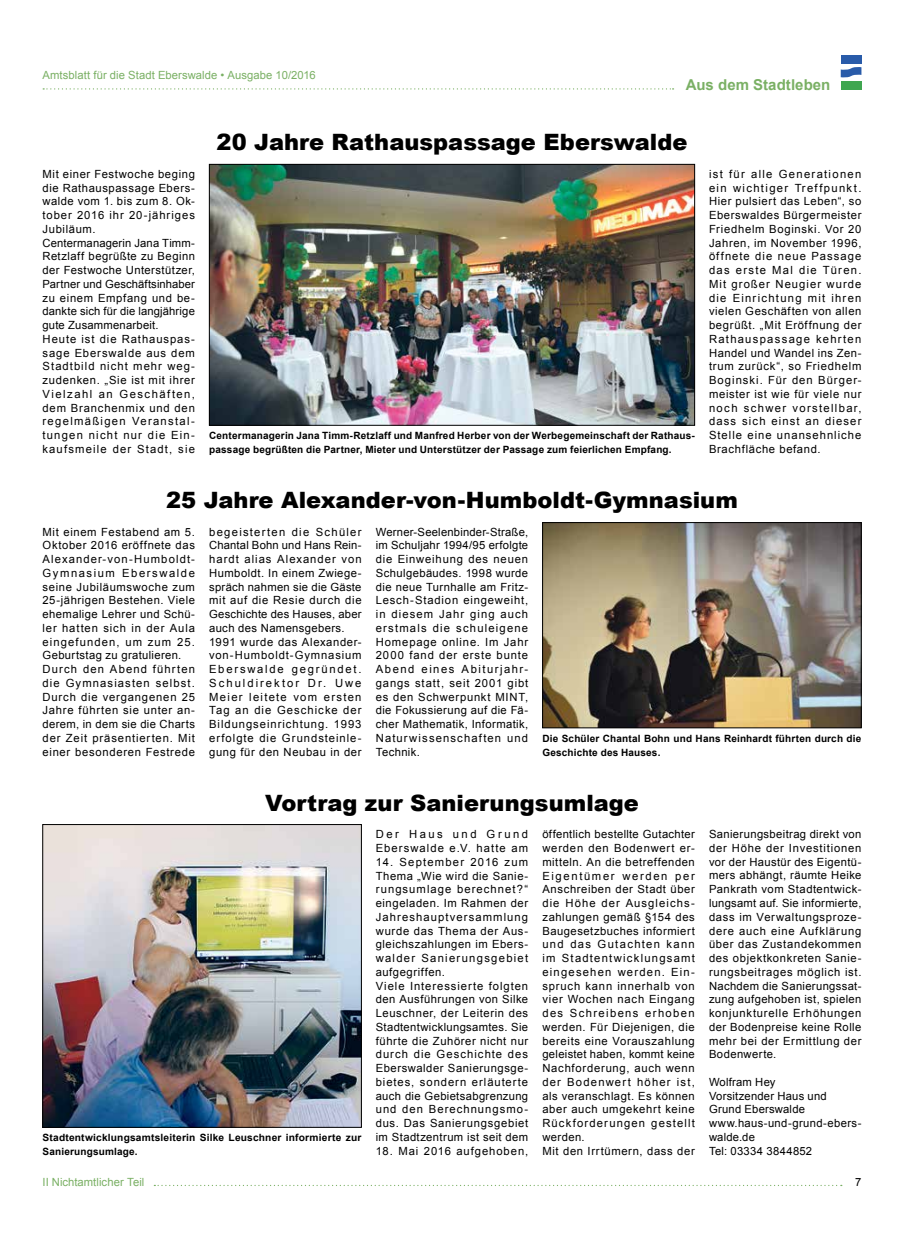
<style>
.page{position:relative;width:904px;height:1241px;background:#fff}
.page>*{position:absolute;margin:0;border:0;box-sizing:border-box;transform-origin:0 0}
.t1{font:900 22.5px "Arial";letter-spacing:.005em;color:#000}
.t2{font:700 15px "Arial";letter-spacing:.005em;color:#7ab064}
.t3{font:11.25px/13.8px "Arial";letter-spacing:.06em;color:#000}
.t4{font:11.25px/13.8px "Arial";letter-spacing:.02em;color:#000}
.t5{font:11.25px "Arial";letter-spacing:.005em;color:#7ab064}
.t6{font:11.25px/13.8px "Arial";letter-spacing:.105em;color:#000}
.t7{font:11.25px "Arial";letter-spacing:.08em;color:#000}
.t8{font:700 10px/13.8px "Arial";letter-spacing:.015em;color:#000}
</style>
<div class="page">
<svg style="left:43px;top:88px;width:630px;height:1px"></svg>
<svg style="left:154px;top:1184px;width:683px;height:1px"></svg>
<div style="left:840px;top:55px;width:21px;height:8px;background:#295ba9"></div>
<svg style="left:840px;top:67px;width:21px;height:11px"></svg>
<div style="left:840px;top:81px;width:21px;height:8px;background:#3fa650"></div>
<img style="left:211px;top:166px;width:481px;height:257px">
<div style="left:209px;top:164px;width:485px;height:261px;border:1px solid #000"></div>
<img style="left:544px;top:524px;width:315px;height:202px">
<div style="left:542px;top:522px;width:319px;height:206px;border:1px solid #000"></div>
<img style="left:45px;top:826px;width:314px;height:299px">
<div style="left:43px;top:824px;width:318px;height:303px;border:1px solid #000"></div>
<p class="t5" style="left:43px;top:68px;width:275px">Amtsblatt für die Stadt Eberswalde • Ausgabe 10/2016</p>
<h2 class="t2" style="left:685px;top:74px;width:146px">Aus dem Stadtleben</h2>
<h1 class="t1" style="left:216px;top:126px;width:472px">20 Jahre Rathauspassage Eberswalde</h1>
<p class="t3" style="left:43px;top:167px;width:154px">Mit einer Festwoche beging die Rathauspassage Ebers&shy;walde vom 1. bis zum 8. Ok&shy;tober 2016 ihr 20-jähriges<br>Jubiläum.<br>Centermanagerin Jana Timm-<br>Retzlaff begrüßte zu Beginn der Festwoche Unterstützer,<br>Partner und Geschäftsinhaber zu einem Empfang und be&shy;dankte sich für die langjährige gute Zusammenarbeit.<br>Heute ist die Rathauspas&shy;sage Eberswalde aus dem<br>Stadtbild nicht mehr weg&shy;zudenken. „Sie ist mit ihrer<br>Vielzahl an Geschäften, dem Branchenmix und den regelmäßigen Veranstal&shy;tungen nicht nur die Ein&shy;kaufsmeile der Stadt, sie</p>
<p class="t3" style="left:709px;top:167px;width:154px;text-align:justify">ist für alle Generationen ein wichtiger Treffpunkt.<br>Hier pulsiert das Leben“, so Eberswaldes Bürgermeister Friedhelm Boginski. Vor 20<br>Jahren, im November 1996, öffnete die neue Passage das erste Mal die Türen.<br>Mit großer Neugier wurde die Einrichtung mit ihren vielen Geschäften von allen begrüßt. „Mit Eröffnung der Rathauspassage kehrten Handel und Wandel ins Zen&shy;trum zurück“, so Friedhelm Boginski. Für den Bürger&shy;meister ist wie für viele nur noch schwer vorstellbar, dass sich einst an dieser Stelle eine unansehnliche Brachfläche befand.</p>
<p class="t8" style="left:209px;top:429px;width:487px">Centermanagerin Jana Timm-Retzlaff und Manfred Herber von der Werbegemeinschaft der Rathaus&shy;passage begrüßten die Partner, Mieter und Unterstützer der Passage zum feierlichen Empfang.</p>
<h1 class="t1" style="left:166px;top:483px;width:573px">25 Jahre Alexander-von-Humboldt-Gymnasium</h1>
<p class="t3" style="left:43px;top:525px;width:154px">Mit einem Festabend am 5.<br>Oktober 2016 eröffnete das<br>Alexander-von-Humboldt-<br>Gymnasium Eberswalde seine Jubiläumswoche zum<br>25-jährigen Bestehen. Viele ehemalige Lehrer und Schü&shy;ler hatten sich in der Aula eingefunden, um zum 25.<br>Geburtstag zu gratulieren.<br>Durch den Abend führten die Gymnasiasten selbst.<br>Durch die vergangenen 25<br>Jahre führten sie unter an&shy;derem, in dem sie die Charts der Zeit präsentierten. Mit einer besonderen Festrede</p>
<p class="t3" style="left:209px;top:524px;width:154px">begeisterten die Schüler<br>Chantal Bohn und Hans Rein&shy;hardt alias Alexander von<br>Humboldt. In einem Zwiege&shy;spräch nahmen sie die Gäste mit auf die Resie durch die<br>Geschichte des Hauses, aber auch des Namensgebers.<br>1991 wurde das Alexander&shy;von-Humboldt-Gymnasium<br>Eberswalde gegründet.<br>Schuldirektor Dr. Uwe<br>Meier leitete vom ersten<br>Tag an die Geschicke der<br>Bildungseinrichtung. 1993 erfolgte die Grundsteinle&shy;gung für den Neubau in der</p>
<p class="t3" style="left:376px;top:524px;width:154px;text-align:justify">Werner-Seelenbinder-Straße, im Schuljahr 1994/95 erfolgte die Einweihung des neuen Schulgebäudes. 1998 wurde die neue Turnhalle am Fritz-Lesch-Stadion eingeweiht, in diesem Jahr ging auch erstmals die schuleigene Homepage online. Im Jahr 2000 fand der erste bunte Abend eines Abiturjahr&shy;gangs statt, seit 2001 gibt es den Schwerpunkt MINT, die Fokussierung auf die Fä&shy;cher Mathematik, Informatik, Naturwissenschaften und Technik.</p>
<p class="t8" style="left:542px;top:731px;width:320px">Die Schüler Chantal Bohn und Hans Reinhardt führten durch die<br>Geschichte des Hauses.</p>
<h1 class="t1" style="left:265px;top:786px;width:375px">Vortrag zur Sanierungsumlage</h1>
<p class="t6" style="left:376px;top:827px;width:154px">Der Haus und Grund<br>Eberswalde e.V. hatte am</p>
<p class="t3" style="left:376px;top:855px;width:154px">14. September 2016 zum<br>Thema „Wie wird die Sanie&shy;rungsumlage berechnet?“ eingeladen. Im Rahmen der<br>Jahreshauptversammlung wurde das Thema der Aus&shy;gleichszahlungen im Ebers&shy;walder Sanierungsgebiet aufgegriffen.<br>Viele Interessierte folgten den Ausführungen von Silke<br>Leuschner, der Leiterin des<br>Stadtentwicklungsamtes. Sie führte die Zuhörer nicht nur durch die Geschichte des<br>Eberswalder Sanierungsge&shy;bietes, sondern erläuterte auch die Gebietsabgrenzung und den Berechnungsmo&shy;dus. Das Sanierungsgebiet im Stadtzentrum ist seit dem</p>
<p class="t7" style="left:376px;top:1143px;width:154px">18. Mai 2016 aufgehoben,</p>
<p class="t3" style="left:542px;top:827px;width:154px">öffentlich bestellte Gutachter werden den Bodenwert er&shy;mitteln. An die betreffenden<br>Eigentümer werden per<br>Anschreiben der Stadt über die Höhe der Ausgleichs&shy;zahlungen gemäß §154 des<br>Baugesetzbuches informiert und das Gutachten kann im Stadtentwicklungsamt eingesehen werden. Ein&shy;spruch kann innerhalb von vier Wochen nach Eingang des Schreibens erhoben werden. Für Diejenigen, die bereits eine Vorauszahlung geleistet haben, kommt keine<br>Nachforderung, auch wenn der Bodenwert höher ist, als veranschlagt. Es können aber auch umgekehrt keine<br>Rückforderungen gestellt werden.<br>Mit den Irrtümern, dass der</p>
<p class="t3" style="left:709px;top:827px;width:154px;text-align:justify">Sanierungsbeitrag direkt von der Höhe der Investitionen vor der Haustür des Eigentü&shy;mers abhängt, räumte Heike Pankrath vom Stadtentwick&shy;lungsamt auf. Sie informierte, dass im Verwaltungsproze&shy;dere auch eine Aufklärung über das Zustandekommen des objektkonkreten Sanie&shy;rungsbeitrages möglich ist.<br>Nachdem die Sanierungssat&shy;zung aufgehoben ist, spielen konjunkturelle Erhöhungen der Bodenpreise keine Rolle mehr bei der Ermittlung der Bodenwerte.</p>
<p class="t4" style="left:709px;top:1074px;width:154px">Wolfram Hey<br>Vorsitzender Haus und<br>Grund Eberswalde www.haus-und-grund-ebers&shy;walde.de<br>Tel: 03334 3844852</p>
<p class="t8" style="left:43px;top:1130px;width:320px">Stadtentwicklungsamtsleiterin Silke Leuschner informierte zur<br>Sanierungsumlage.</p>
<p class="t5" style="left:43px;top:1174px;width:103px">II Nichtamtlicher Teil</p>
<p class="t3" style="left:855px;top:1175px;width:8px">7</p>
</div>
